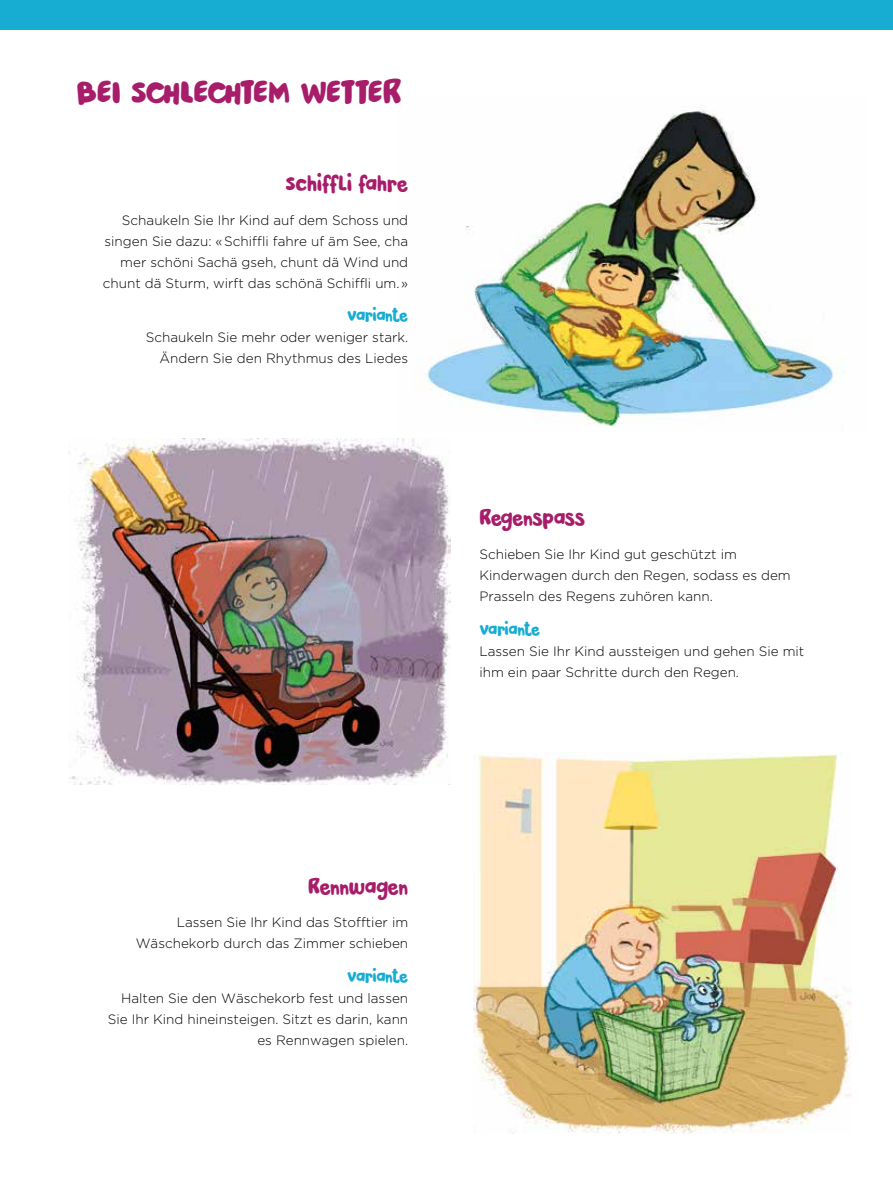
<style>
.page{position:relative;width:893px;height:1191px;background:#fff}
.page>*{position:absolute;margin:0;border:0;box-sizing:border-box;transform-origin:0 0}
.t1{font:33px "Pardesi";letter-spacing:-.035em;color:#a71d6a}
.t2{font:21px "Pardesi";letter-spacing:-.03em;color:#a71d6a}
.t3{font:21px "Pardesi";letter-spacing:-.01em;color:#a71d6a}
.t4{font:16.5px "Pardesi";letter-spacing:-.05em;color:#17acd2}
.t5{font:300 13.5px/21px "Gotham";color:#000;text-align:right}
</style>
<div class="page">
<div style="left:0;top:0;width:893px;height:30px;background:#17acd2"></div>
<img style="left:418px;top:109px;width:428px;height:317px">
<img style="left:68px;top:438px;width:383px;height:346px">
<img style="left:473px;top:753px;width:378px;height:380px">
<h1 class="t1" style="left:77px;top:68px;width:327px">BEI SCHLECHTEM WETTER</h1>
<h2 class="t3" style="left:285px;top:168px;width:124px">Schiffli fahre</h2>
<p class="t5" style="left:103px;top:209px;width:307px">Schaukeln Sie Ihr Kind auf dem Schoss und singen Sie dazu: «Schiffli fahre uf äm See, cha mer schöni Sachä gseh, chunt dä Wind und chunt dä Sturm, wirft das schönä Schiffli um.»</p>
<p class="t4" style="left:347px;top:303px;width:62px">Variante</p>
<p class="t5" style="left:146px;top:327px;width:264px">Schaukeln Sie mehr oder weniger stark.<br>Ändern Sie den Rhythmus des Liedes</p>
<h2 class="t2" style="left:479px;top:502px;width:108px">Regenspass</h2>
<p class="t5" style="left:479px;top:543px;width:313px;text-align:left">Schieben Sie Ihr Kind gut geschützt im<br>Kinderwagen durch den Regen, sodass es dem<br>Prasseln des Regens zuhören kann.</p>
<p class="t4" style="left:479px;top:617px;width:62px">Variante</p>
<p class="t5" style="left:479px;top:640px;width:326px;text-align:left">Lassen Sie Ihr Kind aussteigen und gehen Sie mit ihm ein paar Schritte durch den Regen.</p>
<h2 class="t2" style="left:308px;top:871px;width:102px">Rennwagen</h2>
<p class="t5" style="left:136px;top:912px;width:274px">Lassen Sie Ihr Kind das Stofftier im<br>Wäschekorb durch das Zimmer schieben</p>
<p class="t4" style="left:347px;top:964px;width:62px">Variante</p>
<p class="t5" style="left:108px;top:987px;width:302px">Halten Sie den Wäschekorb fest und lassen<br>Sie Ihr Kind hineinsteigen. Sitzt es darin, kann es Rennwagen spielen.</p>
</div>
